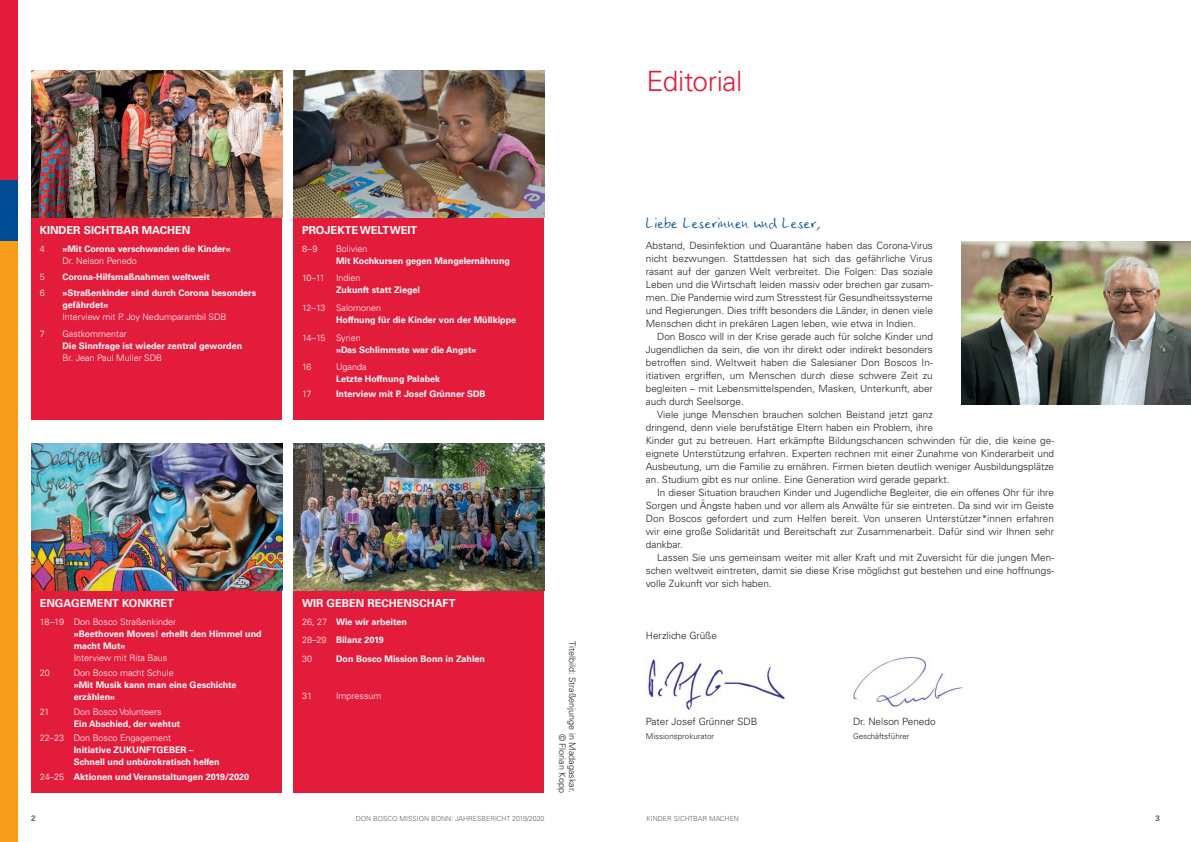
<style>
.page{position:relative;width:1191px;height:842px;background:#fff}
.page>*{position:absolute;margin:0;border:0;box-sizing:border-box;transform-origin:0 0}
._101_Titel_1{font:300 28px "Univers LT Std";letter-spacing:-.015em;color:#e41c3b}
._201_Standard_O{font:18px "Ego Pro";color:#175d9e}
.IVZ_Land{font:700 11px "Univers LT Std";color:#fff}
._200_Standard{font:300 10px/13px "Univers LT Std";color:#231f20;text-align:justify}
._201_Standard_O-2{font:300 10px/13px "Univers LT Std";color:#231f20;text-align:justify}
._202_Standard_O_AO{font:300 10px "Univers LT Std";color:#231f20}
.IVZ_Land-2{font:700 9px/12px "Univers LT Std";color:#fff}
.IVZ_Land-3{font:300 9px/12px "Univers LT Std";color:#fff}
.t1{font:300 9px/10px "Univers LT Std";color:#231f20;text-align:right}
._921_IVZ_Titel_1{font:700 9px "Univers LT Std";color:#fff}
._921_IVZ_Titel_1-2{font:300 9px "Univers LT Std";color:#fff}
._202_Standard_O_AO-2{font:300 8px "Univers LT Std";color:#231f20}
.t2{font:700 8px "Univers LT Std";color:#636366}
.t3{font:300 7px "Univers LT Std";color:#636366}
.s1{font-weight:300}
.s2{font-weight:700}
</style>
<div class="page">
<div style="left:0;top:0;width:17px;height:181px;background:#e41c3b"></div>
<div style="left:0;top:181px;width:17px;height:60px;background:#014d95"></div>
<div style="left:0;top:241px;width:17px;height:601px;background:#f89c1c"></div>
<img style="left:648px;top:659px;width:137px;height:51px">
<img style="left:853px;top:657px;width:109px;height:49px">
<div style="left:31px;top:218px;width:251px;height:202px;background:#e41c3b"></div>
<div style="left:31px;top:591px;width:251px;height:202px;background:#e41c3b"></div>
<div style="left:293px;top:218px;width:251px;height:202px;background:#e41c3b"></div>
<div style="left:293px;top:591px;width:251px;height:202px;background:#e41c3b"></div>
<img style="left:31px;top:71px;width:251px;height:147px">
<img style="left:293px;top:71px;width:251px;height:147px">
<img style="left:31px;top:444px;width:251px;height:147px">
<img style="left:961px;top:241px;width:230px;height:164px">
<img style="left:293px;top:444px;width:251px;height:147px">
<p class="IVZ_Land" style="left:40px;top:224px;width:152px">KINDER SICHTBAR MACHEN</p>
<p class="IVZ_Land-3" style="left:40px;top:243px;width:7px">4</p>
<p class="IVZ_Land-2" style="left:62px;top:243px;width:170px">»Mit Corona verschwanden die Kinder«<br><span class="s1">Dr. Nelson Penedo</span></p>
<p class="IVZ_Land-3" style="left:40px;top:271px;width:7px">5</p>
<p class="IVZ_Land-2" style="left:62px;top:271px;width:149px">Corona-Hilfsmaßnahmen weltweit</p>
<p class="IVZ_Land-3" style="left:40px;top:287px;width:7px">6</p>
<p class="IVZ_Land-2" style="left:62px;top:287px;width:195px">»Straßenkinder sind durch Corona besonders gefährdet«<br><span class="s1">Interview mit P. Joy Nedumparambil SDB</span></p>
<p class="IVZ_Land-3" style="left:40px;top:327px;width:7px">7</p>
<p class="IVZ_Land-2" style="left:62px;top:327px;width:181px"><span class="s1">Gastkommentar<br></span>Die Sinnfrage ist wieder zentral geworden<br><span class="s1">Br. Jean Paul Muller SDB</span></p>
<p class="IVZ_Land" style="left:302px;top:224px;width:117px">PROJEKTE WELTWEIT</p>
<p class="IVZ_Land-3" style="left:302px;top:243px;width:17px">8–9</p>
<p class="IVZ_Land-2" style="left:336px;top:243px;width:175px"><span class="s1">Bolivien<br></span>Mit Kochkursen gegen Mangelernährung</p>
<p class="IVZ_Land-2" style="left:336px;top:272px;width:85px;text-indent:-34px"><span class="s1">10–11 Indien<br></span>Zukunft statt Ziegel</p>
<p class="IVZ_Land-2" style="left:336px;top:302px;width:182px;text-indent:-34px"><span class="s1">12–13 Salomonen<br></span>Hoffnung für die Kinder von der Müllkippe</p>
<p class="IVZ_Land-2" style="left:336px;top:332px;width:142px;text-indent:-34px"><span class="s1">14–15 Syrien<br></span>»Das Schlimmste war die Angst«</p>
<p class="IVZ_Land-3" style="left:302px;top:361px;width:11px">16</p>
<p class="IVZ_Land-2" style="left:336px;top:361px;width:106px"><span class="s1">Uganda<br></span>Letzte Hoffnung Palabek</p>
<p class="IVZ_Land-3" style="left:302px;top:388px;width:11px">17</p>
<p class="IVZ_Land-2" style="left:336px;top:388px;width:151px">Interview mit P. Josef Grünner SDB</p>
<p class="IVZ_Land" style="left:40px;top:597px;width:136px">ENGAGEMENT KONKRET</p>
<p class="IVZ_Land-3" style="left:74px;top:616px;width:189px;text-indent:-34px">18–19 Don Bosco Straßenkinder<br><span class="s2">»Beethoven Moves! erhellt den Himmel und macht Mut«<br></span>Interview mit Rita Baus</p>
<p class="IVZ_Land-3" style="left:40px;top:666px;width:12px">20</p>
<p class="IVZ_Land-2" style="left:74px;top:667px;width:164px"><span class="s1">Don Bosco macht Schule<br></span>»Mit Musik kann man eine Geschichte erzählen«</p>
<p class="IVZ_Land-3" style="left:40px;top:705px;width:11px">21</p>
<p class="IVZ_Land-2" style="left:74px;top:705px;width:108px"><span class="s1">Don Bosco Volunteers<br></span>Ein Abschied, der wehtut</p>
<p class="IVZ_Land-2" style="left:74px;top:732px;width:147px;text-indent:-34px"><span class="s1">22–23 Don Bosco Engagement<br></span>Initiative ZUKUNFTGEBER –<br>Schnell und unbürokratisch helfen</p>
<p class="IVZ_Land-2" style="left:40px;top:771px;width:211px"><span class="s1">24–25</span> Aktionen und Veranstaltungen 2019/2020</p>
<p class="IVZ_Land" style="left:302px;top:597px;width:155px">WIR GEBEN RECHENSCHAFT</p>
<p class="IVZ_Land-2" style="left:302px;top:616px;width:106px"><span class="s1">26, 27</span> Wie wir arbeiten</p>
<p class="_921_IVZ_Titel_1" style="left:302px;top:635px;width:83px"><span class="s1">28–29</span> Bilanz 2019</p>
<p class="_921_IVZ_Titel_1-2" style="left:302px;top:653px;width:12px">30</p>
<p class="_921_IVZ_Titel_1" style="left:336px;top:653px;width:151px">Don Bosco Mission Bonn in Zahlen</p>
<p class="_921_IVZ_Titel_1-2" style="left:302px;top:690px;width:12px">31</p>
<p class="_921_IVZ_Titel_1-2" style="left:336px;top:690px;width:47px">Impressum</p>
<p class="t1" style="left:577px;top:641px;width:153px;rotate:90deg">Titelbild: Straßenjunge in Madagaskar. © Florian Kopp</p>
<p class="_101_Titel_1" style="left:646px;top:64px;width:97px">Editorial</p>
<p class="_201_Standard_O" style="left:646px;top:212px;width:177px">Liebe Leserinnen und Leser,</p>
<p class="_201_Standard_O-2" style="left:646px;top:239px;width:289px">Abstand, Desinfektion und Quarantäne haben das Corona-Virus nicht bezwungen. Stattdessen hat sich das gefährliche Virus rasant auf der ganzen Welt verbreitet. Die Folgen: Das soziale Leben und die Wirtschaft leiden massiv oder brechen gar zusam&shy;men. Die Pandemie wird zum Stresstest für Gesundheitssysteme und Regierungen. Dies trifft besonders die Länder, in denen viele Menschen dicht in prekären Lagen leben, wie etwa in Indien.</p>
<p class="_200_Standard" style="left:646px;top:330px;width:289px;text-indent:11px">Don Bosco will in der Krise gerade auch für solche Kinder und Jugendlichen da sein, die von ihr direkt oder indirekt besonders betroffen sind. Weltweit haben die Salesianer Don Boscos In&shy;itiativen ergriffen, um Menschen durch diese schwere Zeit zu begleiten – mit Lebensmittelspenden, Masken, Unterkunft, aber auch durch Seelsorge.</p>
<p class="_200_Standard" style="left:646px;top:408px;width:410px;text-align:left;text-indent:11px">Viele junge Menschen brauchen solchen Beistand jetzt ganz<br>dringend, denn viele berufstätige Eltern haben ein Problem, ihre<br>Kinder gut zu betreuen. Hart erkämpfte Bildungschancen schwinden für die, die keine ge&shy;eignete Unterstützung erfahren. Experten rechnen mit einer Zunahme von Kinderarbeit und Ausbeutung, um die Familie zu ernähren. Firmen bieten deutlich weniger Ausbildungsplätze an. Studium gibt es nur online. Eine Generation wird gerade geparkt.</p>
<p class="_200_Standard" style="left:646px;top:486px;width:410px;text-indent:11px">In dieser Situation brauchen Kinder und Jugendliche Begleiter, die ein offenes Ohr für ihre Sorgen und Ängste haben und vor allem als Anwälte für sie eintreten. Da sind wir im Geiste Don Boscos gefordert und zum Helfen bereit. Von unseren Unterstützer*innen erfahren wir eine große Solidarität und Bereitschaft zur Zusammenarbeit. Dafür sind wir Ihnen sehr dankbar.</p>
<p class="_200_Standard" style="left:646px;top:551px;width:410px;text-indent:11px">Lassen Sie uns gemeinsam weiter mit aller Kraft und mit Zuversicht für die jungen Men&shy;schen weltweit eintreten, damit sie diese Krise möglichst gut bestehen und eine hoffnungs&shy;volle Zukunft vor sich haben.</p>
<p class="_200_Standard" style="left:646px;top:629px;width:73px">Herzliche Grüße</p>
<p class="_202_Standard_O_AO" style="left:646px;top:715px;width:113px">Pater Josef Grünner SDB</p>
<p class="_202_Standard_O_AO-2" style="left:646px;top:731px;width:70px">Missionsprokurator</p>
<p class="_202_Standard_O_AO" style="left:853px;top:715px;width:84px">Dr. Nelson Penedo</p>
<p class="_202_Standard_O_AO-2" style="left:853px;top:731px;width:58px">Geschäftsführer</p>
<p class="t2" style="left:31px;top:813px;width:6px">2</p>
<p class="t3" style="left:356px;top:814px;width:190px">DON BOSCO MISSION BONN: JAHRESBERICHT 2019/2020</p>
<p class="t3" style="left:646px;top:814px;width:94px">KINDER SICHTBAR MACHEN</p>
<p class="t2" style="left:1155px;top:813px;width:6px">3</p>
</div>
